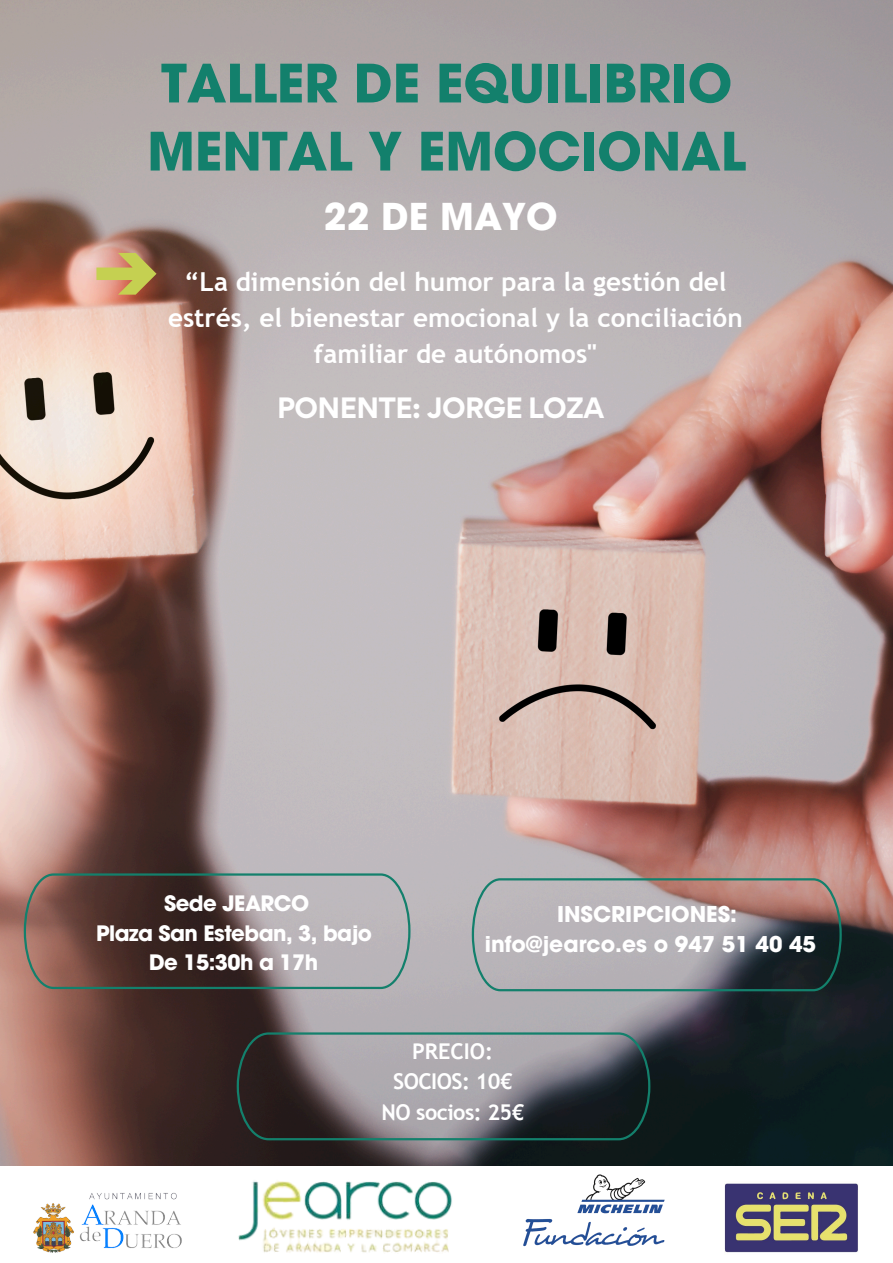
<style>
.page{position:relative;width:893px;height:1263px;background:#fff}
.page>*{position:absolute;margin:0;border:0;box-sizing:border-box;transform-origin:0 0}
.t1{font:700 52.35px/68.1px "ITC Avant Garde Pro";letter-spacing:-.005em;color:#13806c}
.t2{font:700 36.97px "ITC Avant Garde Pro";letter-spacing:.005em;color:#fff}
.t3{font:700 26.25px "Gordita";letter-spacing:-.025em;color:#fff}
.t4{font:700 26.1px/36px "Trebuchet MS";color:#fff;text-align:center}
.t5{font:700 21.75px "ITC Avant Garde Pro";color:#fff}
.t6{font:700 21.75px "Trebuchet MS";letter-spacing:-.025em;color:#fff}
.t7{font:700 21.23px "ITC Avant Garde Pro";letter-spacing:-.025em;color:#fff}
</style>
<div class="page">
<img style="left:0;top:0;width:893px;height:1166px">
<svg style="left:96px;top:253px;width:60px;height:42px;background:#c5a761"></svg>
<svg style="left:24px;top:873px;width:386px;height:116px;background:#7b6d6b"></svg>
<svg style="left:472px;top:878px;width:369px;height:113px;background:#949193"></svg>
<svg style="left:237px;top:1032px;width:413px;height:108px;background:#6b6c70"></svg>
<img style="left:33px;top:1192px;width:149px;height:61px">
<img style="left:238px;top:1181px;width:214px;height:72px">
<img style="left:523px;top:1174px;width:142px;height:73px">
<img style="left:724px;top:1183px;width:134px;height:70px">
<p class="t1" style="left:147px;top:56px;width:600px">TALLER DE EQUILIBRIO<br>MENTAL Y EMOCIONAL</p>
<h4 class="t2" style="left:324px;top:202px;width:235px">22 DE MAYO</h4>
<h3 class="t4" style="left:168px;top:264px;width:576px">“La dimensión del humor para la gestión del estrés, el bienestar emocional y la conciliación familiar de autónomos"</h3>
<p class="t3" style="left:277px;top:390px;width:329px">PONENTE: JORGE LOZA</p>
<p class="t7" style="left:164px;top:895px;width:147px">Sede JEARCO</p>
<p class="t7" style="left:96px;top:925px;width:277px">Plaza San Esteban, 3, bajo</p>
<p class="t7" style="left:149px;top:954px;width:171px">De 15:30h a 17h</p>
<p class="t5" style="left:557px;top:906px;width:182px">INSCRIPCIONES:</p>
<p class="t5" style="left:485px;top:936px;width:333px">info@jearco.es o 947 51 40 45</p>
<p class="t6" style="left:412px;top:1039px;width:83px">PRECIO:</p>
<h1 class="t6" style="left:393px;top:1069px;width:121px">SOCIOS: 10€</h1>
<h2 class="t6" style="left:381px;top:1099px;width:144px">NO socios: 25€</h2>
</div>
